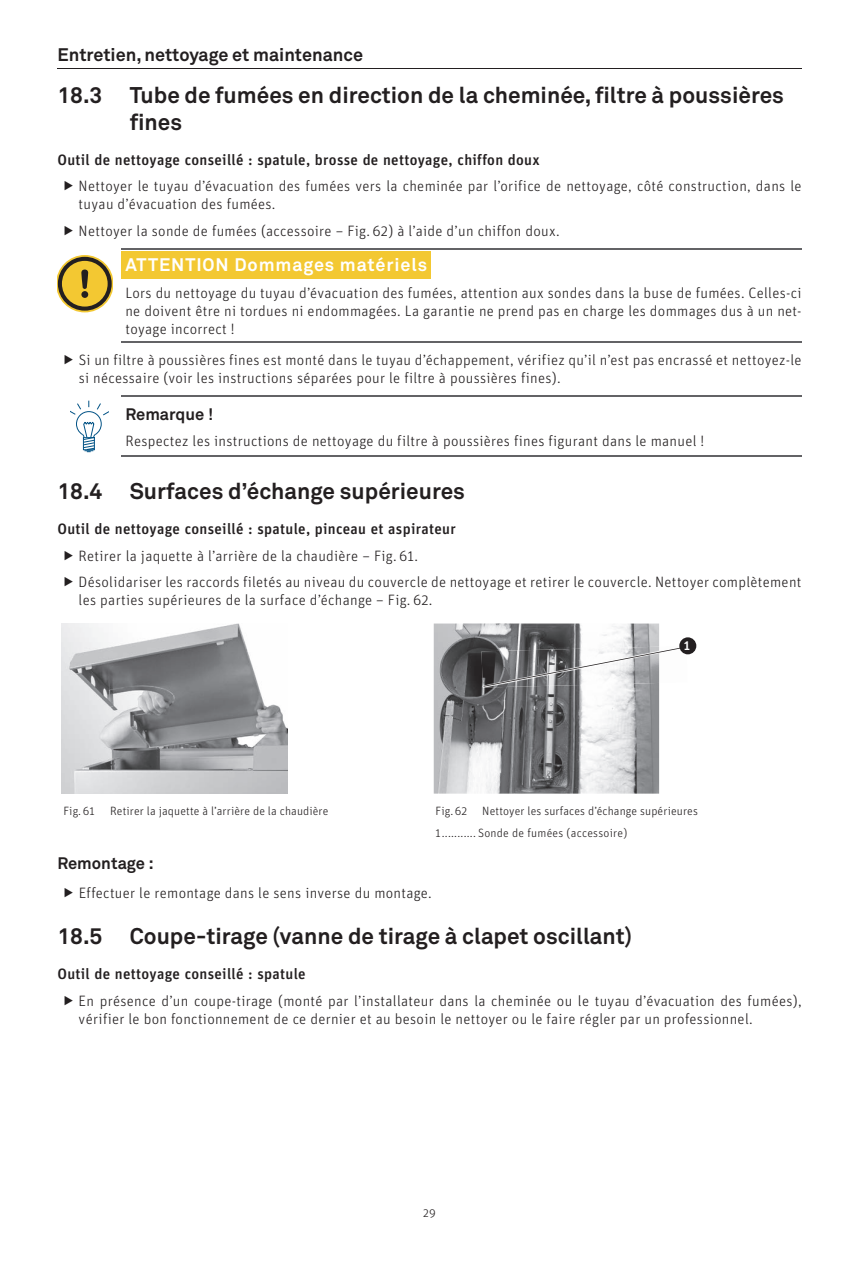
<style>
.page{position:relative;width:859px;height:1263px;background:#fff}
.page>*{position:absolute;margin:0;border:0;box-sizing:border-box;transform-origin:0 0}
.t1{font:700 22.5px/27px "Akkurat Pro";color:#231f20}
.t2{font:700 18px "Akkurat Pro";color:#231f20}
.t3{font:700 18px "Akkurat Pro";letter-spacing:.05em;color:#fff}
.t4{font:700 16.5px "Akkurat Pro";color:#231f20}
.t5{font:300 15px/18px "Unit OT";letter-spacing:.02em;color:#231f20}
.t6{font:500 15px "Unit OT";letter-spacing:.02em;color:#231f20}
.t7{font:500 13.5px "Unit OT";color:#fff}
.t8{font:300 12px/21.5px "Unit OT";letter-spacing:.01em;color:#231f20}
</style>
<div class="page">
<hr style="left:57px;top:68px;width:744px;height:1px;background:#231f20">
<hr style="left:121px;top:248px;width:680px;height:1px;background:#636366">
<hr style="left:121px;top:342px;width:680px;height:1px;background:#636366">
<svg style="left:57px;top:255px;width:55px;height:57px"></svg>
<div style="left:121px;top:251px;width:310px;height:27px;background:#f3c832"></div>
<hr style="left:121px;top:396px;width:680px;height:1px;background:#636366">
<hr style="left:121px;top:456px;width:680px;height:1px;background:#636366">
<svg style="left:70px;top:401px;width:38px;height:51px"></svg>
<img style="left:62px;top:624px;width:225px;height:170px">
<img style="left:434px;top:623px;width:225px;height:171px">
<svg style="left:483px;top:647px;width:203px;height:40px"></svg>
<div style="left:679px;top:637px;width:17px;height:17px;background:#231f20;border-radius:50%"></div>
<p class="t2" style="left:57px;top:43px;width:307px">Entretien, nettoyage et maintenance</p>
<h1 class="t1" style="left:130px;top:81px;width:656px;text-indent:-72px">18.3 Tube de fumées en direction de la cheminée, filtre à poussières fines</h1>
<p class="t6" style="left:57px;top:150px;width:484px">Outil de nettoyage conseillé : spatule, brosse de nettoyage, chiffon doux</p>
<p class="t5" style="left:79px;top:177px;width:724px">Nettoyer le tuyau d’évacuation des fumées vers la cheminée par l’orifice de nettoyage, côté construction, dans le tuyau d’évacuation des fumées.</p>
<p class="t5" style="left:79px;top:222px;width:482px">Nettoyer la sonde de fumées (accessoire – Fig. 62) à l’aide d’un chiffon doux.</p>
<p class="t3" style="left:125px;top:254px;width:303px">ATTENTION Dommages matériels</p>
<p class="t5" style="left:125px;top:284px;width:678px;text-align:justify">Lors du nettoyage du tuyau d’évacuation des fumées, attention aux sondes dans la buse de fumées. Celles-ci ne doivent être ni tordues ni endommagées. La garantie ne prend pas en charge les dommages dus à un net&shy;toyage incorrect !</p>
<p class="t5" style="left:79px;top:351px;width:724px">Si un filtre à poussières fines est monté dans le tuyau d’échappement, vérifiez qu’il n’est pas encrassé et nettoyez-le si nécessaire (voir les instructions séparées pour le filtre à poussières fines).</p>
<p class="t4" style="left:125px;top:404px;width:89px">Remarque !</p>
<p class="t5" style="left:125px;top:432px;width:580px">Respectez les instructions de nettoyage du filtre à poussières fines figurant dans le manuel !</p>
<h1 class="t1" style="left:57px;top:477px;width:409px">18.4 Surfaces d’échange supérieures</h1>
<p class="t6" style="left:57px;top:519px;width:400px">Outil de nettoyage conseillé : spatule, pinceau et aspirateur</p>
<p class="t5" style="left:79px;top:542px;width:724px;line-height:26.5px">Retirer la jaquette à l’arrière de la chaudière – Fig. 61.<br>Désolidariser les raccords filetés au niveau du couvercle de nettoyage et retirer le couvercle. Nettoyer complètement</p>
<p class="t5" style="left:79px;top:591px;width:355px">les parties supérieures de la surface d’échange – Fig. 62.</p>
<p class="t7" style="left:684px;top:636px;width:8px">1</p>
<p class="t8" style="left:63px;top:800px;width:33px">Fig. 61</p>
<p class="t8" style="left:110px;top:800px;width:220px">Retirer la jaquette à l’arrière de la chaudière</p>
<p class="t8" style="left:435px;top:800px;width:264px">Fig. 62 Nettoyer les surfaces d’échange supérieures<br>1 ........... Sonde de fumées (accessoire)</p>
<p class="t4" style="left:57px;top:853px;width:98px">Remontage :</p>
<p class="t5" style="left:79px;top:884px;width:355px">Effectuer le remontage dans le sens inverse du montage.</p>
<h1 class="t1" style="left:57px;top:922px;width:576px">18.5 Coupe-tirage (vanne de tirage à clapet oscillant)</h1>
<p class="t6" style="left:57px;top:964px;width:250px">Outil de nettoyage conseillé : spatule</p>
<p class="t5" style="left:79px;top:991px;width:724px">En présence d’un coupe-tirage (monté par l’installateur dans la cheminée ou le tuyau d’évacuation des fumées), vérifier le bon fonctionnement de ce dernier et au besoin le nettoyer ou le faire régler par un professionnel.</p>
<p class="t8" style="left:423px;top:1202px;width:14px">29</p>
</div>
